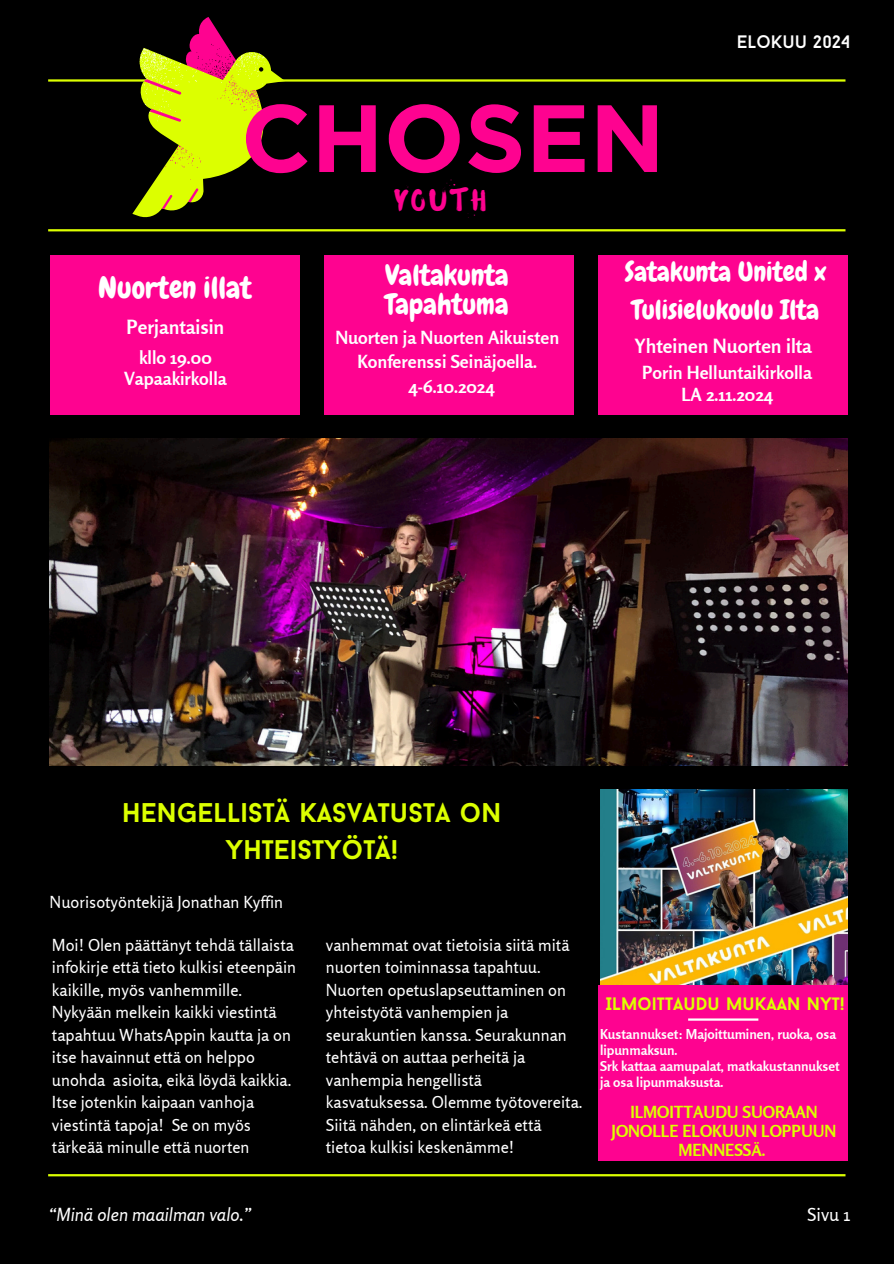
<style>
.page{position:relative;width:894px;height:1264px;background:#fff}
.page>*{position:absolute;margin:0;border:0;box-sizing:border-box;transform-origin:0 0}
.t1{font:700 95.25px "Gotham";color:#fe0390}
.t2{font:30px "Chewy";color:#fff}
.t3{font:28.5px/29.2px "Chewy";color:#fff}
.t4{font:27.75px "Waterlily";letter-spacing:.145em;color:#fe0390}
.t5{font:700 27px/37.2px "Baron Neue";color:#dcff00;text-align:center}
.t6{font:27px/37.2px "Chewy";color:#fff}
.t7{font:700 19.5px "Rosario";color:#fff}
.t8{font:700 18px/21.3px "Rosario";color:#fff;text-align:center}
.t9{font:italic 18px "Rosario";color:#fff}
.t10{font:700 18px "Baron Neue";color:#dcff00}
.t11{font:18px "Baron Neue";color:#fff}
.t12{font:18px "Rosario";color:#fff}
.t13{font:700 16.65px/19.2px "Rosario";color:#dcff00;text-align:center}
.t14{font:16.5px/22.5px "Rosario";color:#fff}
.t15{font:700 13.65px/15.8px "Rosario";color:#fff}
</style>
<div class="page">
<div style="left:0;top:0;width:893px;height:1263px;background:#000"></div>
<img style="left:50px;top:438px;width:797px;height:327px">
<img style="left:600px;top:790px;width:247px;height:195px">
<div style="left:598px;top:985px;width:249px;height:175px;background:#fe0390"></div>
<hr style="left:48px;top:79px;width:797px;height:3px;background:#dcff00">
<hr style="left:48px;top:1174px;width:797px;height:2px;background:#dcff00">
<hr style="left:48px;top:229px;width:797px;height:2px;background:#dcff00">
<div style="left:51px;top:256px;width:249px;height:159px;background:#fe0390"></div>
<div style="left:324px;top:256px;width:250px;height:159px;background:#fe0390"></div>
<div style="left:598px;top:256px;width:249px;height:159px;background:#fe0390"></div>
<hr style="left:688px;top:1018px;width:70px;height:2px;background:#fff">
<svg style="left:132px;top:17px;width:157px;height:201px"></svg>
<p class="t1" style="left:241px;top:80px;width:425px">CHOSEN</p>
<p class="t4" style="left:394px;top:183px;width:93px">YOUTH</p>
<p class="t11" style="left:736px;top:34px;width:115px">ELOKUU 2024</p>
<h6 class="t2" style="left:98px;top:268px;width:155px">Nuorten illat</h6>
<h1 class="t3" style="left:385px;top:260px;width:125px">Valtakunta<br>Tapahtuma</h1>
<h2 class="t6" style="left:624px;top:254px;width:203px">Satakunta United x<br>Tulisielukoulu Ilta</h2>
<h5 class="t7" style="left:126px;top:315px;width:99px">Perjantaisin</h5>
<h5 class="t8" style="left:335px;top:324px;width:225px;line-height:24.8px">Nuorten ja Nuorten Aikuisten<br>Konferenssi Seinäjoella.</h5>
<h4 class="t7" style="left:634px;top:333px;width:179px">Yhteinen Nuorten ilta</h4>
<h5 class="t8" style="left:124px;top:346px;width:104px">kllo 19.00<br>Vapaakirkolla</h5>
<h4 class="t8" style="left:642px;top:362px;width:171px">Porin Helluntaikirkolla<br>LA 2.11.2024</h4>
<h5 class="t8" style="left:408px;top:376px;width:87px">4-6.10.2024</h5>
<h3 class="t5" style="left:122px;top:796px;width:380px">HENGELLISTÄ KASVATUSTA ON<br>YHTEISTYÖTÄ!</h3>
<p class="t14" style="left:50px;top:890px;width:235px">Nuorisotyöntekijä Jonathan Kyffin</p>
<p class="t14" style="left:52px;top:933px;width:246px">Moi! Olen päättänyt tehdä tällaista infokirje että tieto kulkisi eteenpäin kaikille, myös vanhemmille.<br>Nykyään melkein kaikki viestintä tapahtuu WhatsAppin kautta ja on itse havainnut että on helppo unohda asioita, eikä löydä kaikkia.<br>Itse jotenkin kaipaan vanhoja viestintä tapoja! Se on myös tärkeää minulle että nuorten</p>
<p class="t14" style="left:326px;top:933px;width:258px">vanhemmat ovat tietoisia siitä mitä nuorten toiminnassa tapahtuu.<br>Nuorten opetuslapseuttaminen on yhteistyötä vanhempien ja seurakuntien kanssa. Seurakunnan tehtävä on auttaa perheitä ja vanhempia hengellistä kasvatuksessa. Olemme työtovereita.<br>Siitä nähden, on elintärkeä että tietoa kulkisi keskenämme!</p>
<h4 class="t10" style="left:605px;top:996px;width:241px">ILMOITTAUDU MUKAAN NYT!</h4>
<h5 class="t15" style="left:600px;top:1026px;width:237px">Kustannukset: Majoittuminen, ruoka, osa lipunmaksun.</h5>
<h5 class="t15" style="left:600px;top:1057px;width:241px">Srk kattaa aamupalat, matkakustannukset ja osa lipunmaksusta.</h5>
<h6 class="t13" style="left:611px;top:1102px;width:226px">ILMOITTAUDU SUORAAN<br>JONOLLE ELOKUUN LOPPUUN<br>MENNESSÄ.</h6>
<p class="t9" style="left:50px;top:1202px;width:204px">“Minä olen maailman valo.”</p>
<h5 class="t12" style="left:807px;top:1202px;width:45px">Sivu 1</h5>
</div>
